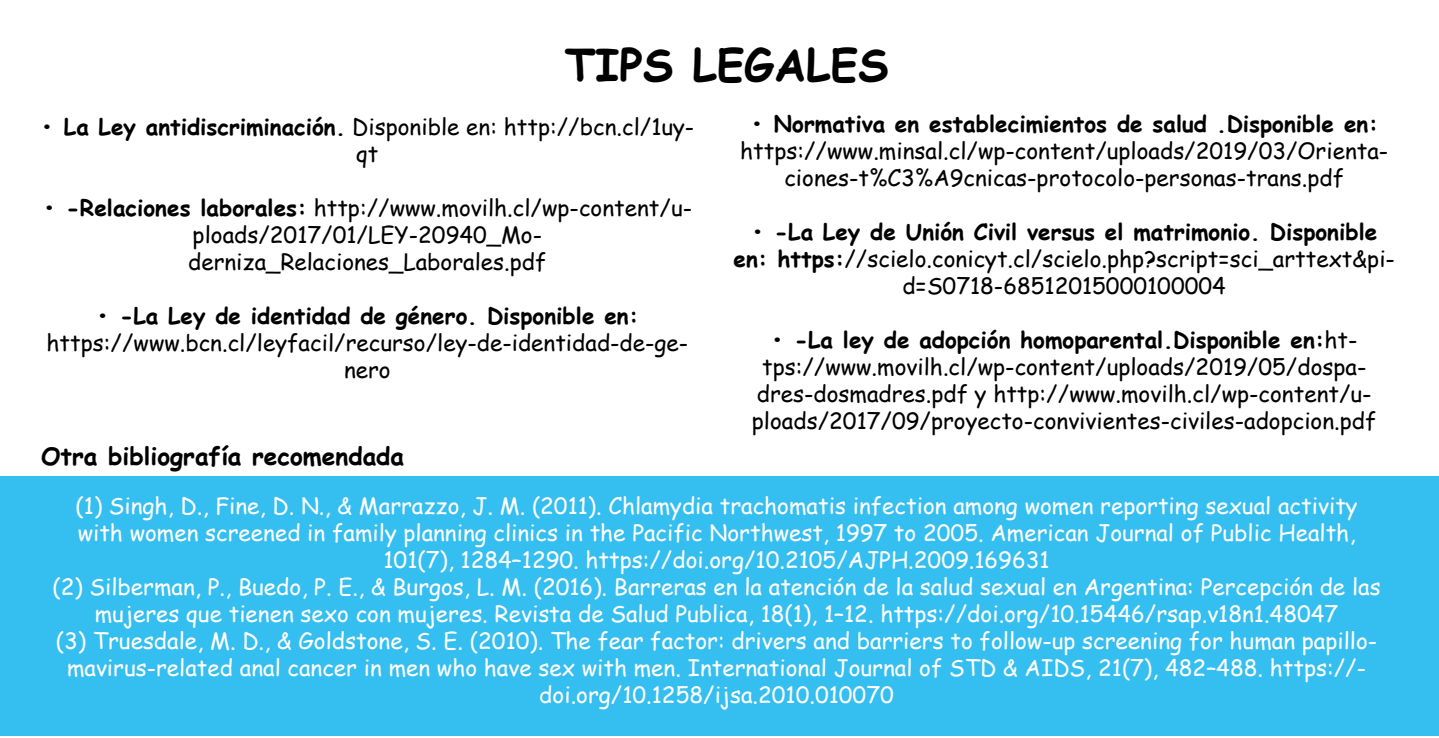
<style>
.page{position:relative;width:1439px;height:738px;background:#fff}
.page>*{position:absolute;margin:0;border:0;box-sizing:border-box;transform-origin:0 0}
.t1{font:700 44px "Comic Sans MS";color:#000}
.t2{font:700 24.5px "Comic Sans MS";color:#000}
.t3{font:22.5px/27px "Comic Sans MS";color:#fff;text-align:center}
.t4{font:22.5px/27px "Comic Sans MS";color:#000;text-align:center}
.t5{font:700 22.5px "Comic Sans MS";color:#000}
.s1{font-weight:700}
</style>
<div class="page">
<div style="left:0;top:475px;width:1439px;height:260px;background:#35bef0"></div>
<h1 class="t1" style="left:565px;top:32px;width:325px">TIPS LEGALES</h1>
<p class="t4" style="left:40px;top:112px;width:655px"><span class="s1">• La Ley antidiscriminación.</span> Disponible en: http://bcn.cl/1uy&shy;qt</p>
<p class="t4" style="left:43px;top:193px;width:651px"><span class="s1">• -Relaciones laborales:</span> http://www.movilh.cl/wp-content/u&shy;ploads/2017/01/LEY-20940_Mo&shy;derniza_Relaciones_Laborales.pdf</p>
<p class="t5" style="left:96px;top:299px;width:544px">• -La Ley de identidad de género. Disponible en:</p>
<p class="t4" style="left:47px;top:328px;width:643px">https://www.bcn.cl/leyfacil/recurso/ley-de-identidad-de-ge&shy;nero</p>
<p class="t5" style="left:750px;top:107px;width:629px">• Normativa en establecimientos de salud .Disponible en:</p>
<p class="t4" style="left:740px;top:136px;width:649px">https://www.minsal.cl/wp-content/uploads/2019/03/Orienta&shy;ciones-t%C3%A9cnicas-protocolo-personas-trans.pdf</p>
<p class="t4" style="left:733px;top:217px;width:663px"><span class="s1">• -La Ley de Unión Civil versus el matrimonio. Disponible en: https:</span>//scielo.conicyt.cl/scielo.php?script=sci_arttext&amp;pi&shy;d=S0718-68512015000100004</p>
<p class="t4" style="left:752px;top:325px;width:626px"><span class="s1">• -La ley de adopción homoparental.Disponible en:</span>ht&shy;tps://www.movilh.cl/wp-content/uploads/2019/05/dospa&shy;dres-dosmadres.pdf y http://www.movilh.cl/wp-content/u&shy;ploads/2017/09/proyecto-convivientes-civiles-adopcion.pdf</p>
<p class="t2" style="left:41px;top:437px;width:365px">Otra bibliografía recomendada</p>
<p class="t3" style="left:53px;top:491px;width:1329px">(1) Singh, D., Fine, D. N., &amp; Marrazzo, J. M. (2011). Chlamydia trachomatis infection among women reporting sexual activity with women screened in family planning clinics in the Pacific Northwest, 1997 to 2005. American Journal of Public Health, 101(7), 1284–1290. https://doi.org/10.2105/AJPH.2009.169631<br>(2) Silberman, P., Buedo, P. E., &amp; Burgos, L. M. (2016). Barreras en la atención de la salud sexual en Argentina: Percepción de las mujeres que tienen sexo con mujeres. Revista de Salud Publica, 18(1), 1–12. https://doi.org/10.15446/rsap.v18n1.48047<br>(3) Truesdale, M. D., &amp; Goldstone, S. E. (2010). The fear factor: drivers and barriers to follow-up screening for human papillo&shy;mavirus-related anal cancer in men who have sex with men. International Journal of STD &amp; AIDS, 21(7), 482–488. https://- doi.org/10.1258/ijsa.2010.010070</p>
</div>
